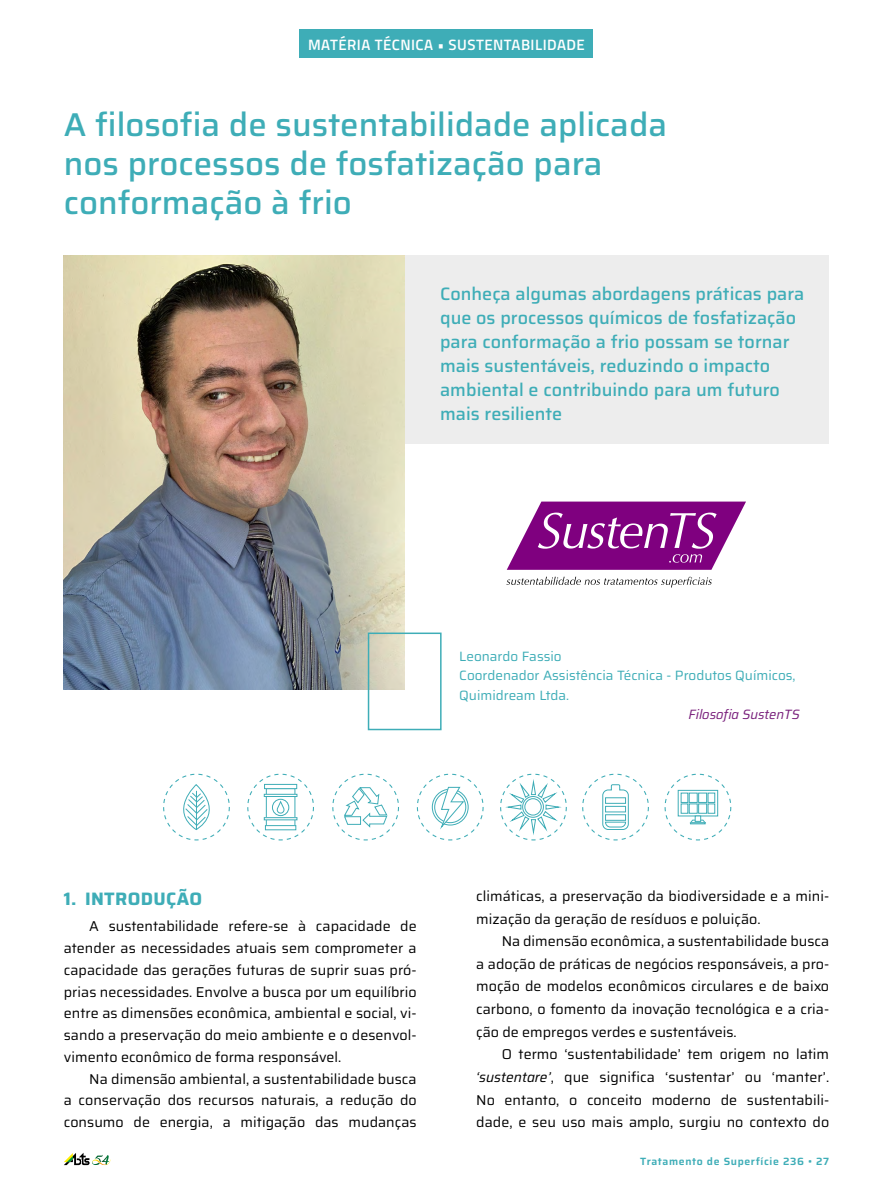
<style>
.page{position:relative;width:893px;height:1191px;background:#fff}
.page>*{position:absolute;margin:0;border:0;box-sizing:border-box;transform-origin:0 0}
.t1{font:500 33px/39px "Saira";color:#3eadb7}
.t2{font:500 18px/24px "Saira";color:#3eadb7}
.t3{font:700 18px "Saira";letter-spacing:.02em;color:#3eadb7}
.t4{font:600 15px "Titillium";letter-spacing:.03em;color:#fff}
.t5{font:14.25px/21.8px "Saira";letter-spacing:.005em;color:#000;text-align:justify}
.t6{font:13.5px/19.5px "Saira";color:#3eadb7}
.t7{font:italic 13.5px "Saira";color:#7a217d}
.t8{font:600 10.5px "Saira";letter-spacing:.06em;color:#3eadb7}
.s1{font-style:italic}
</style>
<div class="page">
<div style="left:299px;top:30px;width:294px;height:28px;background:#3eadb7"></div>
<div style="left:349px;top:255px;width:480px;height:189px;background:#ededed"></div>
<img style="left:64px;top:255px;width:341px;height:435px">
<div style="left:368px;top:632px;width:74px;height:98px;border:2px solid #3eadb7"></div>
<svg style="left:507px;top:501px;width:239px;height:69px"></svg>
<svg style="left:506px;top:576px;width:206px;height:11px"></svg>
<svg style="left:247px;top:773px;width:67px;height:67px"></svg>
<svg style="left:163px;top:773px;width:67px;height:67px"></svg>
<svg style="left:417px;top:773px;width:67px;height:67px"></svg>
<svg style="left:332px;top:773px;width:67px;height:67px"></svg>
<svg style="left:582px;top:773px;width:67px;height:67px"></svg>
<svg style="left:500px;top:773px;width:67px;height:67px"></svg>
<svg style="left:665px;top:773px;width:66px;height:67px"></svg>
<svg style="left:64px;top:1152px;width:46px;height:13px"></svg>
<p class="t4" style="left:308px;top:33px;width:278px">MATÉRIA TÉCNICA • SUSTENTABILIDADE</p>
<h1 class="t1" style="left:64px;top:104px;width:605px">A filosofia de sustentabilidade aplicada nos processos de fosfatização para conformação à frio</h1>
<p class="t2" style="left:440px;top:281px;width:366px">Conheça algumas abordagens práticas para que os processos químicos de fosfatização para conformação a frio possam se tornar mais sustentáveis, reduzindo o impacto ambiental e contribuindo para um futuro mais resiliente</p>
<p class="t6" style="left:459px;top:645px;width:338px">Leonardo Fassio<br>Coordenador Assistência Técnica - Produtos Químicos,<br>Quimidream Ltda.</p>
<p class="t7" style="left:688px;top:703px;width:113px">Filosofia SustenTS</p>
<p class="t3" style="left:64px;top:884px;width:140px">1. INTRODUÇÃO</p>
<p class="t5" style="left:64px;top:915px;width:354px;text-indent:26px">A sustentabilidade refere-se à capacidade de atender as necessidades atuais sem comprometer a capacidade das gerações futuras de suprir suas pró&shy;prias necessidades. Envolve a busca por um equilíbrio entre as dimensões econômica, ambiental e social, vi&shy;sando a preservação do meio ambiente e o desenvol&shy;vimento econômico de forma responsável.</p>
<p class="t5" style="left:64px;top:1067px;width:354px;text-indent:26px">Na dimensão ambiental, a sustentabilidade busca a conservação dos recursos naturais, a redução do consumo de energia, a mitigação das mudanças</p>
<p class="t5" style="left:476px;top:884px;width:354px;line-height:22.6px">climáticas, a preservação da biodiversidade e a mini&shy;mização da geração de resíduos e poluição.</p>
<p class="t5" style="left:476px;top:929px;width:354px;line-height:22.6px;text-indent:26px">Na dimensão econômica, a sustentabilidade busca a adoção de práticas de negócios responsáveis, a pro&shy;moção de modelos econômicos circulares e de baixo carbono, o fomento da inovação tecnológica e a cria&shy;ção de empregos verdes e sustentáveis.</p>
<p class="t5" style="left:476px;top:1042px;width:354px;line-height:22.6px;text-indent:26px">O termo ‘sustentabilidade’ tem origem no latim <span class="s1">‘sustentare’</span>, que significa ‘sustentar’ ou ‘manter’.<br>No entanto, o conceito moderno de sustentabili&shy;dade, e seu uso mais amplo, surgiu no contexto do</p>
<p class="t8" style="left:640px;top:1152px;width:191px">Tratamento de Superfície 236 • 27</p>
</div>
